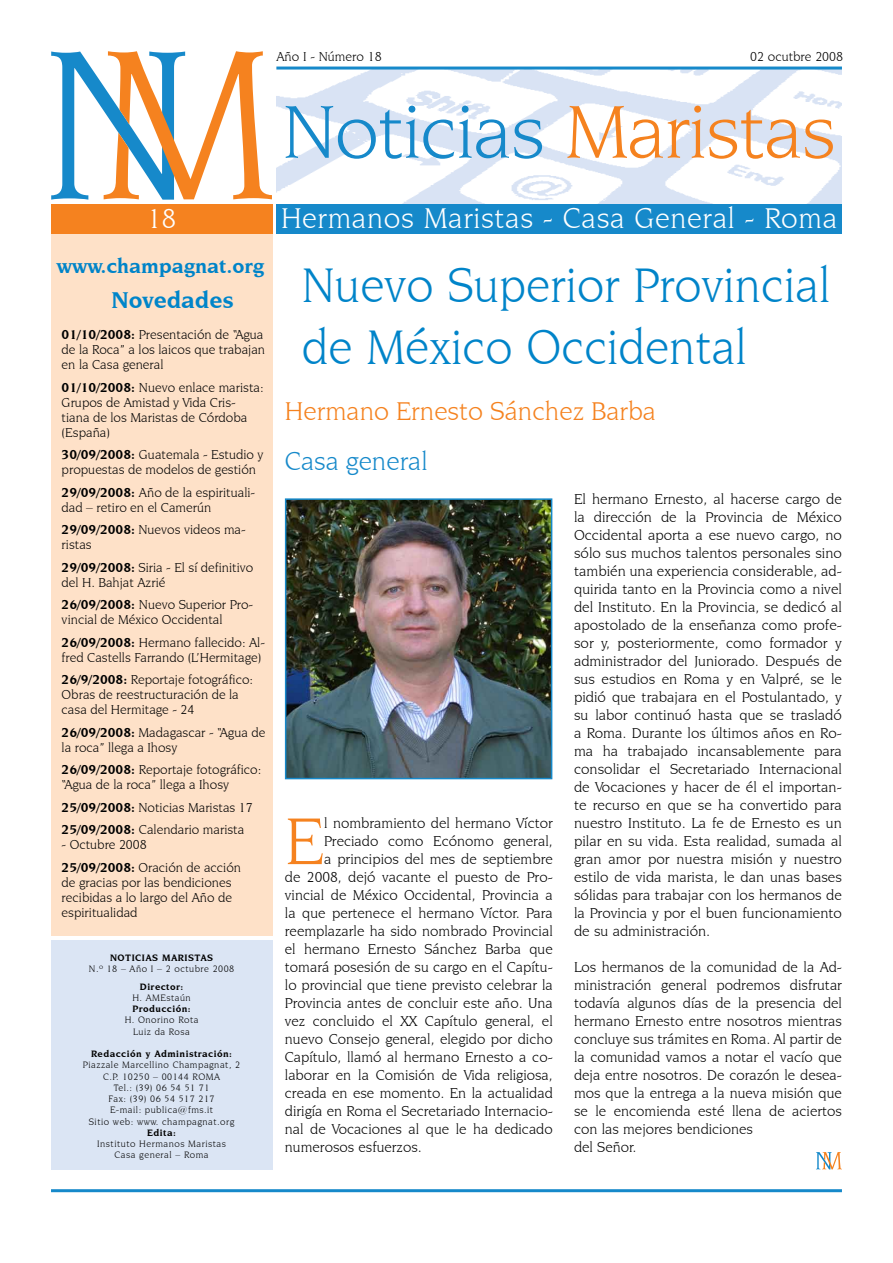
<style>
.page{position:relative;width:893px;height:1263px;background:#fff}
.page>*{position:absolute;margin:0;border:0;box-sizing:border-box;transform-origin:0 0}
.t1{font:79.5px "Novarese IT Cby BT";letter-spacing:-.015em;color:#1689ca}
.t2{font:70.05px "Novarese IT Cby BT";color:#f5821f}
.t3{font:51px/61.2px "Novarese IT Cby BT";color:#0084c9;scale:.96 1}
.t4{font:30px "Novarese IT Cby BT";letter-spacing:.02em;color:#fff}
.t5{font:28.5px "Novarese IT Cby BT";color:#fff}
.t6{font:27px "Novarese IT Cby BT";color:#f5821f}
.t7{font:27px "Novarese IT Cby BT";color:#1689ca}
.t8{font:700 24px "Novarese IT Cby BT";color:#0085ca}
.t9{font:700 21px "Novarese IT Cby BT";color:#0084c9}
.t10{font:15px/18px "Novarese IT Cby BT";color:#000;text-align:justify}
.t11{font:13.5px/15px "Novarese IT Cby BT";color:#000}
.t12{font:9.75px/11.2px "Novarese IT Cby BT";letter-spacing:.05em;color:#000;text-align:center}
.t13{font:700 9.75px "Novarese IT Cby BT";letter-spacing:.05em;color:#000}
.s1{color:#f5821f}
.s2{font-weight:700}
</style>
<div class="page">
<img style="left:276px;top:70px;width:566px;height:134px">
<hr style="left:276px;top:67px;width:566px;height:3px;background:#1689ca">
<div style="left:276px;top:204px;width:566px;height:30px;background:#1689ca"></div>
<svg style="left:51px;top:51px;width:221px;height:149px"></svg>
<hr style="left:51px;top:1189px;width:791px;height:3px;background:#1689ca">
<div style="left:51px;top:234px;width:221px;height:701px;background:#fee1c8"></div>
<div style="left:51px;top:940px;width:221px;height:229px;background:#dbe5f4"></div>
<div style="left:51px;top:204px;width:221px;height:30px;background:#f5821f"></div>
<svg style="left:816px;top:1152px;width:26px;height:17px"></svg>
<img style="left:288px;top:501px;width:261px;height:275px">
<div style="left:285px;top:498px;width:267px;height:281px;border:2px solid #1689ca"></div>
<p class="t11" style="left:276px;top:49px;width:107px">Año I - Número 18</p>
<p class="t11" style="left:750px;top:49px;width:94px">02 ocutbre 2008</p>
<h1 class="t1" style="left:282px;top:85px;width:555px">Noticias <span class="s1">Maristas</span></h1>
<h3 class="t5" style="left:147px;top:202px;width:30px">18</h3>
<h3 class="t9" style="left:57px;top:253px;width:209px">www.champagnat.org</h3>
<h3 class="t8" style="left:112px;top:285px;width:124px">Novedades</h3>
<p class="t11" style="left:62px;top:327px;width:205px"><span class="s2">01/10/2008:</span> Presentación de “Agua de la Roca” a los laicos que trabajan en la Casa general</p>
<p class="t11" style="left:62px;top:380px;width:203px"><span class="s2">01/10/2008:</span> Nuevo enlace marista:<br>Grupos de Amistad y Vida Cris&shy;tiana de los Maristas de Córdoba (España)</p>
<p class="t11" style="left:62px;top:447px;width:203px"><span class="s2">30/09/2008:</span> Guatemala - Estudio y propuestas de modelos de gestión</p>
<p class="t11" style="left:62px;top:485px;width:195px"><span class="s2">29/09/2008:</span> Año de la espirituali&shy;dad – retiro en el Camerún</p>
<p class="t11" style="left:62px;top:522px;width:186px"><span class="s2">29/09/2008:</span> Nuevos videos ma&shy;ristas</p>
<p class="t11" style="left:62px;top:560px;width:193px"><span class="s2">29/09/2008:</span> Siria - El sí definitivo del H. Bahjat Azrié</p>
<p class="t11" style="left:62px;top:597px;width:193px"><span class="s2">26/09/2008:</span> Nuevo Superior Pro&shy;vincial de México Occidental</p>
<p class="t11" style="left:62px;top:635px;width:205px"><span class="s2">26/09/2008:</span> Hermano fallecido: Al&shy;fred Castells Farrando (L’Hermitage)</p>
<p class="t11" style="left:62px;top:672px;width:193px"><span class="s2">26/9/2008:</span> Reportaje fotográfico:<br>Obras de reestructuración de la casa del Hermitage - 24</p>
<p class="t11" style="left:62px;top:725px;width:205px"><span class="s2">26/09/2008:</span> Madagascar - “Agua de la roca” llega a Ihosy</p>
<p class="t11" style="left:62px;top:762px;width:201px"><span class="s2">26/09/2008:</span> Reportaje fotográfico: “Agua de la roca” llega a Ihosy</p>
<p class="t11" style="left:62px;top:796px;width:193px;line-height:22.5px"><span class="s2">25/09/2008:</span> Noticias Maristas 17<br><span class="s2">25/09/2008:</span> Calendario marista</p>
<p class="t11" style="left:62px;top:833px;width:181px;line-height:22.5px">- Octubre 2008<br><span class="s2">25/09/2008:</span> Oración de acción</p>
<p class="t11" style="left:62px;top:875px;width:172px;text-align:justify">de gracias por las bendiciones recibidas a lo largo del Año de espiritualidad</p>
<p class="t13" style="left:110px;top:952px;width:104px">noticiaS MARISTAS</p>
<p class="t12" style="left:89px;top:963px;width:147px">N.º 18 – Año I – 2 octubre 2008</p>
<p class="t13" style="left:140px;top:980px;width:45px">Director:</p>
<p class="t12" style="left:132px;top:992px;width:60px">H. AMEstaún</p>
<p class="t13" style="left:132px;top:1003px;width:60px">Producción:</p>
<p class="t12" style="left:125px;top:1014px;width:75px">H. Onorino Rota<br>Luiz da Rosa</p>
<p class="t13" style="left:91px;top:1048px;width:143px">Redacción y Administración:</p>
<p class="t12" style="left:83px;top:1059px;width:159px">Piazzale Marcellino Champagnat, 2<br>C.P. 10250 – 00144 ROMA<br>Tel.: (39) 06 54 51 71<br>Fax: (39) 06 54 517 217<br>E-mail: publica@fms.it<br>Sitio web: www. champagnat.org</p>
<p class="t13" style="left:147px;top:1126px;width:30px">Edita:</p>
<p class="t12" style="left:97px;top:1138px;width:130px">Instituto Hermanos Maristas<br>Casa general – Roma</p>
<h3 class="t4" style="left:281px;top:201px;width:558px">Hermanos Maristas - Casa General - Roma</h3>
<h3 class="t3" style="left:302px;top:254px;width:552px">Nuevo Superior Provincial de México Occidental</h3>
<h3 class="t6" style="left:285px;top:395px;width:373px">Hermano Ernesto Sánchez Barba</h3>
<h3 class="t7" style="left:285px;top:445px;width:144px">Casa general</h3>
<h2 class="t2" style="left:285px;top:800px;width:41px">E</h2>
<p class="t10" style="left:324px;top:814px;width:230px">l nombramiento del hermano Víctor</p>
<p class="t10" style="left:324px;top:832px;width:230px">Preciado como Ecónomo general,</p>
<p class="t10" style="left:324px;top:850px;width:230px">a principios del mes de septiembre</p>
<p class="t10" style="left:285px;top:868px;width:269px">de 2008, dejó vacante el puesto de Pro-</p>
<p class="t10" style="left:285px;top:886px;width:269px">vincial de México Occidental, Provincia a</p>
<p class="t10" style="left:285px;top:904px;width:269px">la que pertenece el hermano Víctor. Para</p>
<p class="t10" style="left:285px;top:922px;width:269px">reemplazarle ha sido nombrado Provincial</p>
<p class="t10" style="left:285px;top:940px;width:269px">el hermano Ernesto Sánchez Barba que</p>
<p class="t10" style="left:285px;top:958px;width:269px">tomará posesión de su cargo en el Capítu-</p>
<p class="t10" style="left:285px;top:976px;width:269px">lo provincial que tiene previsto celebrar la</p>
<p class="t10" style="left:285px;top:994px;width:269px">Provincia antes de concluir este año. Una</p>
<p class="t10" style="left:285px;top:1012px;width:269px">vez concluido el XX Capítulo general, el</p>
<p class="t10" style="left:285px;top:1030px;width:269px">nuevo Consejo general, elegido por dicho</p>
<p class="t10" style="left:285px;top:1048px;width:269px">Capítulo, llamó al hermano Ernesto a co-</p>
<p class="t10" style="left:285px;top:1066px;width:269px">laborar en la Comisión de Vida religiosa,</p>
<p class="t10" style="left:285px;top:1084px;width:269px">creada en ese momento. En la actualidad</p>
<p class="t10" style="left:285px;top:1102px;width:269px">dirigía en Roma el Secretariado Internacio-</p>
<p class="t10" style="left:285px;top:1120px;width:269px">nal de Vocaciones al que le ha dedicado</p>
<p class="t10" style="left:285px;top:1138px;width:138px">numerosos esfuerzos.</p>
<p class="t10" style="left:574px;top:490px;width:269px">El hermano Ernesto, al hacerse cargo de la dirección de la Provincia de México Occidental aporta a ese nuevo cargo, no sólo sus muchos talentos personales sino también una experiencia considerable, ad&shy;quirida tanto en la Provincia como a nivel del Instituto. En la Provincia, se dedicó al apostolado de la enseñanza como profe&shy;sor y, posteriormente, como formador y administrador del Juniorado. Después de sus estudios en Roma y en Valpré, se le pidió que trabajara en el Postulantado, y su labor continuó hasta que se trasladó a Roma. Durante los últimos años en Ro&shy;ma ha trabajado incansablemente para consolidar el Secretariado Internacional de Vocaciones y hacer de él el importan&shy;te recurso en que se ha convertido para nuestro Instituto. La fe de Ernesto es un pilar en su vida. Esta realidad, sumada al gran amor por nuestra misión y nuestro estilo de vida marista, le dan unas bases sólidas para trabajar con los hermanos de la Provincia y por el buen funcionamiento de su administración.</p>
<p class="t10" style="left:574px;top:958px;width:269px;text-align:left">Los hermanos de la comunidad de la Ad&shy;ministración general podremos disfrutar todavía algunos días de la presencia del hermano Ernesto entre nosotros mientras concluye sus trámites en Roma. Al partir de la comunidad vamos a notar el vacío que deja entre nosotros. De corazón le desea&shy;mos que la entrega a la nueva misión que se le encomienda esté llena de aciertos con las mejores bendiciones<br>del Señor.</p>
</div>
